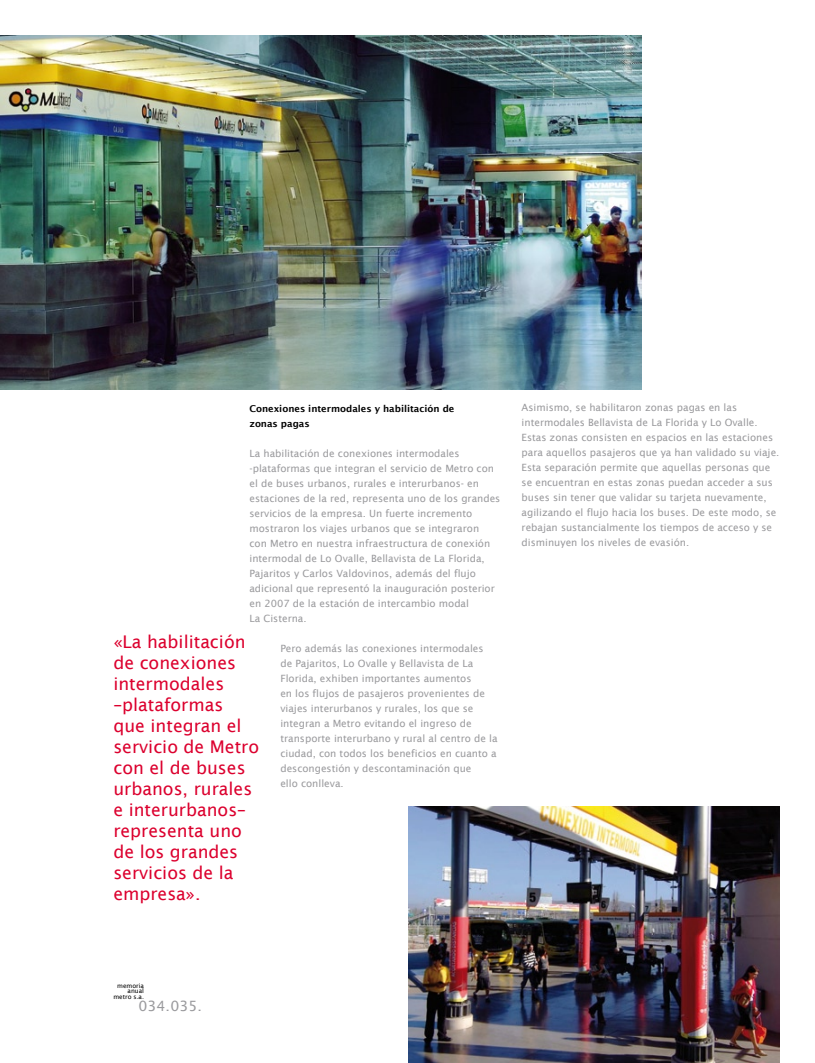
<style>
.page{position:relative;width:815px;height:1063px;background:#fff}
.page>*{position:absolute;margin:0;border:0;box-sizing:border-box;transform-origin:0 0}
.t1{font:17.5px/21px "Lucida Sans";color:#dc002e}
.t2{font:14.25px "Lucida Sans";color:#9a9a9d}
.t3{font:10px/15px "Lucida Sans";color:#9a9a9d}
.t4{font:600 9.38px/15px "Lucida Sans";color:#000}
.t5{font:6.25px/5.6px "Lucida Sans";color:#000;text-align:right}
</style>
<div class="page">
<img style="left:0;top:35px;width:641px;height:355px">
<img style="left:408px;top:807px;width:372px;height:256px">
<p class="t4" style="left:249px;top:401px;width:206px">Conexiones intermodales y habilitación de zonas pagas</p>
<p class="t3" style="left:249px;top:446px;width:252px">La habilitación de conexiones intermodales -plataformas que integran el servicio de Metro con el de buses urbanos, rurales e interurbanos- en estaciones de la red, representa uno de los grandes servicios de la empresa. Un fuerte incremento mostraron los viajes urbanos que se integraron<br>con Metro en nuestra infraestructura de conexión intermodal de Lo Ovalle, Bellavista de La Florida, Pajaritos y Carlos Valdovinos, además del flujo adicional que representó la inauguración posterior en 2007 de la estación de intercambio modal<br>La Cisterna.</p>
<p class="t3" style="left:280px;top:641px;width:219px">Pero además las conexiones intermodales de Pajaritos, Lo Ovalle y Bellavista de La Florida, exhiben importantes aumentos<br>en los flujos de pasajeros provenientes de viajes interurbanos y rurales, los que se integran a Metro evitando el ingreso de transporte interurbano y rural al centro de la ciudad, con todos los beneficios en cuanto a descongestión y descontaminación que<br>ello conlleva.</p>
<h1 class="t1" style="left:113px;top:632px;width:147px">«La habilitación de conexiones intermodales –plataformas que integran el servicio de Metro con el de buses urbanos, rurales e interurbanos– representa uno de los grandes servicios de la empresa».</h1>
<p class="t3" style="left:522px;top:400px;width:259px">Asimismo, se habilitaron zonas pagas en las intermodales Bellavista de La Florida y Lo Ovalle.<br>Estas zonas consisten en espacios en las estaciones para aquellos pasajeros que ya han validado su viaje.<br>Esta separación permite que aquellas personas que se encuentran en estas zonas puedan acceder a sus buses sin tener que validar su tarjeta nuevamente, agilizando el flujo hacia los buses. De este modo, se rebajan sustancialmente los tiempos de acceso y se disminuyen los niveles de evasión.</p>
<p class="t5" style="left:113px;top:983px;width:32px">memoria anual metro s.a.</p>
<h2 class="t2" style="left:139px;top:998px;width:65px">034.035.</h2>
</div>
